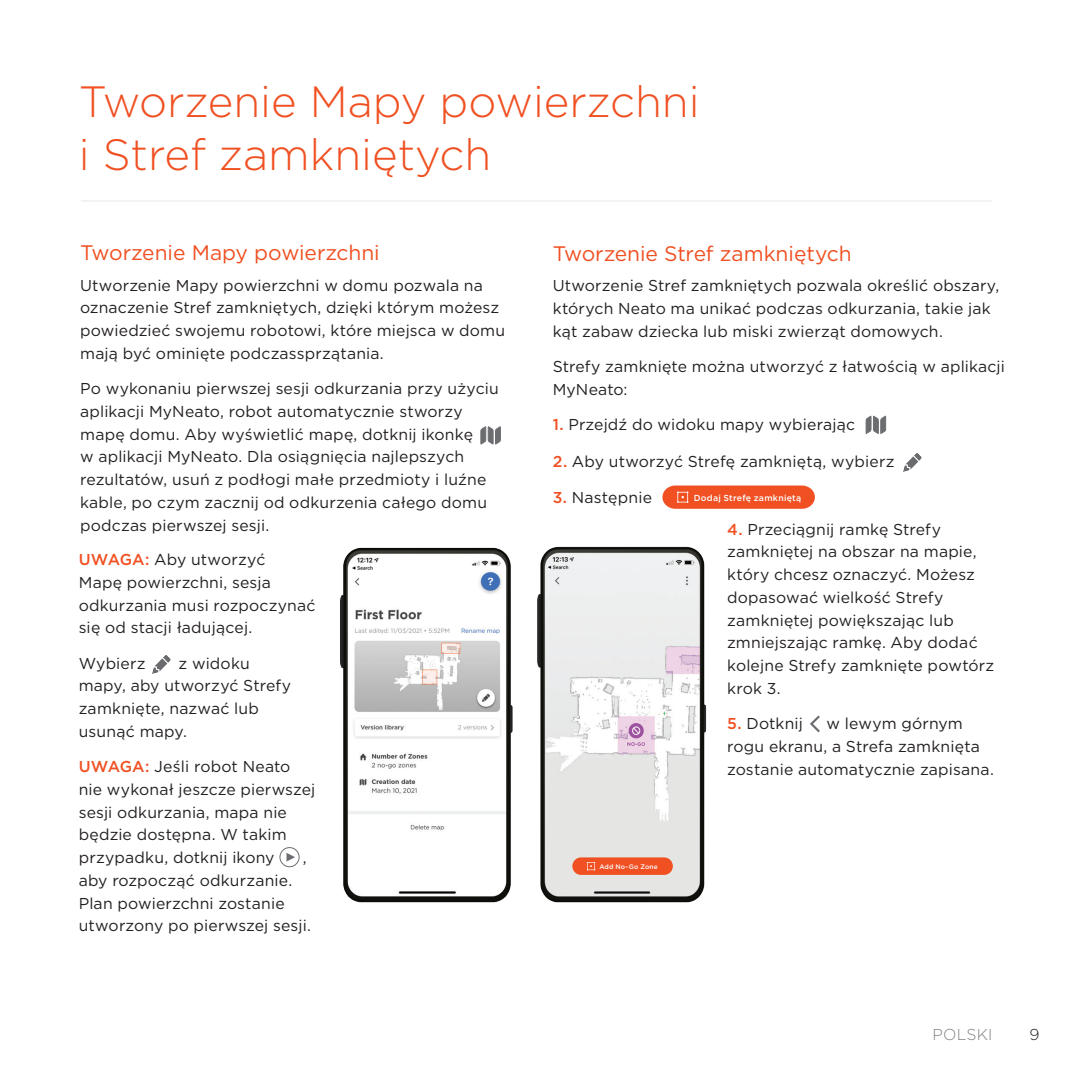
<style>
.page{position:relative;width:1071px;height:1071px;background:#fff}
.page>*{position:absolute;margin:0;border:0;box-sizing:border-box;transform-origin:0 0}
.t1{font:300 43.75px/52.5px "Gotham";color:#f05022}
.t2{font:21px "Gotham";letter-spacing:-.005em;color:#f05022}
.t3{font:15.75px/22.8px "Gotham";letter-spacing:.01em;color:#231f20}
.t4{font:300 15.75px "Gotham";letter-spacing:.01em;color:#808285}
.t5{font:300 15.75px "Gotham";color:#231f20}
.t6{font:500 8.75px "Gotham";letter-spacing:.03em;color:#fff}
.t7{font:500 6.65px "Gotham";letter-spacing:.03em;color:#fff}
.s1{font-weight:500;color:#f05022}
</style>
<div class="page">
<svg style="left:480px;top:426px;width:21px;height:19px"></svg>
<svg style="left:866px;top:416px;width:20px;height:18px"></svg>
<img style="left:903px;top:454px;width:18px;height:18px">
<hr style="left:81px;top:201px;width:911px;height:1px;background:#e6e7e9">
<img style="left:152px;top:656px;width:19px;height:18px">
<svg style="left:810px;top:715px;width:10px;height:18px"></svg>
<svg style="left:662px;top:486px;width:153px;height:23px;background:#f05a2e"></svg>
<svg style="left:280px;top:848px;width:19px;height:19px"></svg>
<div style="left:280px;top:847px;width:20px;height:20px;border:1px solid #6c6d70;border-radius:50%"></div>
<svg style="left:287px;top:853px;width:8px;height:9px"></svg>
<img style="left:340px;top:547px;width:173px;height:356px">
<img style="left:537px;top:546px;width:170px;height:357px">
<div style="left:572px;top:857px;width:101px;height:18px;background:#f05022;border-radius:9px"></div>
<svg style="left:587px;top:862px;width:8px;height:8px"></svg>
<h1 class="t1" style="left:79px;top:74px;width:622px">Tworzenie Mapy powierzchni i Stref zamkniętych</h1>
<h2 class="t2" style="left:80px;top:239px;width:301px">Tworzenie Mapy powierzchni</h2>
<p class="t3" style="left:80px;top:273px;width:427px">Utworzenie Mapy powierzchni w domu pozwala na oznaczenie Stref zamkniętych, dzięki którym możesz powiedzieć swojemu robotowi, które miejsca w domu mają być ominięte podczassprzątania.</p>
<p class="t3" style="left:80px;top:377px;width:420px">Po wykonaniu pierwszej sesji odkurzania przy użyciu aplikacji MyNeato, robot automatycznie stworzy mapę domu. Aby wyświetlić mapę, dotknij ikonkę<br>w aplikacji MyNeato. Dla osiągnięcia najlepszych rezultatów, usuń z podłogi małe przedmioty i luźne kable, po czym zacznij od odkurzenia całego domu podczas pierwszej sesji.</p>
<p class="t3" style="left:79px;top:548px;width:238px"><span class="s1">UWAGA:</span> Aby utworzyć<br>Mapę powierzchni, sesja odkurzania musi rozpoczynać się od stacji ładującej.</p>
<p class="t3" style="left:79px;top:651px;width:68px">Wybierz</p>
<p class="t3" style="left:79px;top:651px;width:214px;text-indent:100px">z widoku mapy, aby utworzyć Strefy zamknięte, nazwać lub usunąć mapy.</p>
<p class="t3" style="left:79px;top:755px;width:238px"><span class="s1">UWAGA:</span> Jeśli robot Neato nie wykonał jeszcze pierwszej sesji odkurzania, mapa nie będzie dostępna. W takim przypadku, dotknij ikony</p>
<p class="t3" style="left:303px;top:846px;width:5px">,</p>
<p class="t3" style="left:79px;top:869px;width:234px">aby rozpocząć odkurzanie.<br>Plan powierzchni zostanie utworzony po pierwszej sesji.</p>
<h2 class="t2" style="left:553px;top:240px;width:300px">Tworzenie Stref zamkniętych</h2>
<p class="t3" style="left:553px;top:274px;width:448px">Utworzenie Stref zamkniętych pozwala określić obszary, których Neato ma unikać podczas odkurzania, takie jak kąt zabaw dziecka lub miski zwierząt domowych.</p>
<p class="t3" style="left:553px;top:355px;width:454px">Strefy zamknięte można utworzyć z łatwością w aplikacji<br>MyNeato:</p>
<p class="t3" style="left:553px;top:413px;width:304px"><span class="s1">1.</span> Przejdź do widoku mapy wybierając</p>
<p class="t3" style="left:553px;top:450px;width:343px"><span class="s1">2.</span> Aby utworzyć Strefę zamkniętą, wybierz</p>
<p class="t3" style="left:553px;top:485px;width:101px"><span class="s1">3.</span> Następnie</p>
<p class="t6" style="left:694px;top:492px;width:109px">Dodaj Strefę zamkniętą</p>
<p class="t7" style="left:599px;top:862px;width:60px">Add No-Go Zone</p>
<p class="t3" style="left:727px;top:517px;width:269px"><span class="s1">4.</span> Przeciągnij ramkę Strefy zamkniętej na obszar na mapie, który chcesz oznaczyć. Możesz dopasować wielkość Strefy zamkniętej powiększając lub zmniejszając ramkę. Aby dodać kolejne Strefy zamknięte powtórz krok 3.</p>
<p class="t3" style="left:727px;top:712px;width:77px"><span class="s1">5.</span> Dotknij</p>
<p class="t3" style="left:727px;top:712px;width:268px;text-indent:99px">w lewym górnym rogu ekranu, a Strefa zamknięta zostanie automatycznie zapisana.</p>
<p class="t4" style="left:932px;top:1024px;width:62px">POLSKI</p>
<p class="t5" style="left:1029px;top:1024px;width:12px">9</p>
</div>
